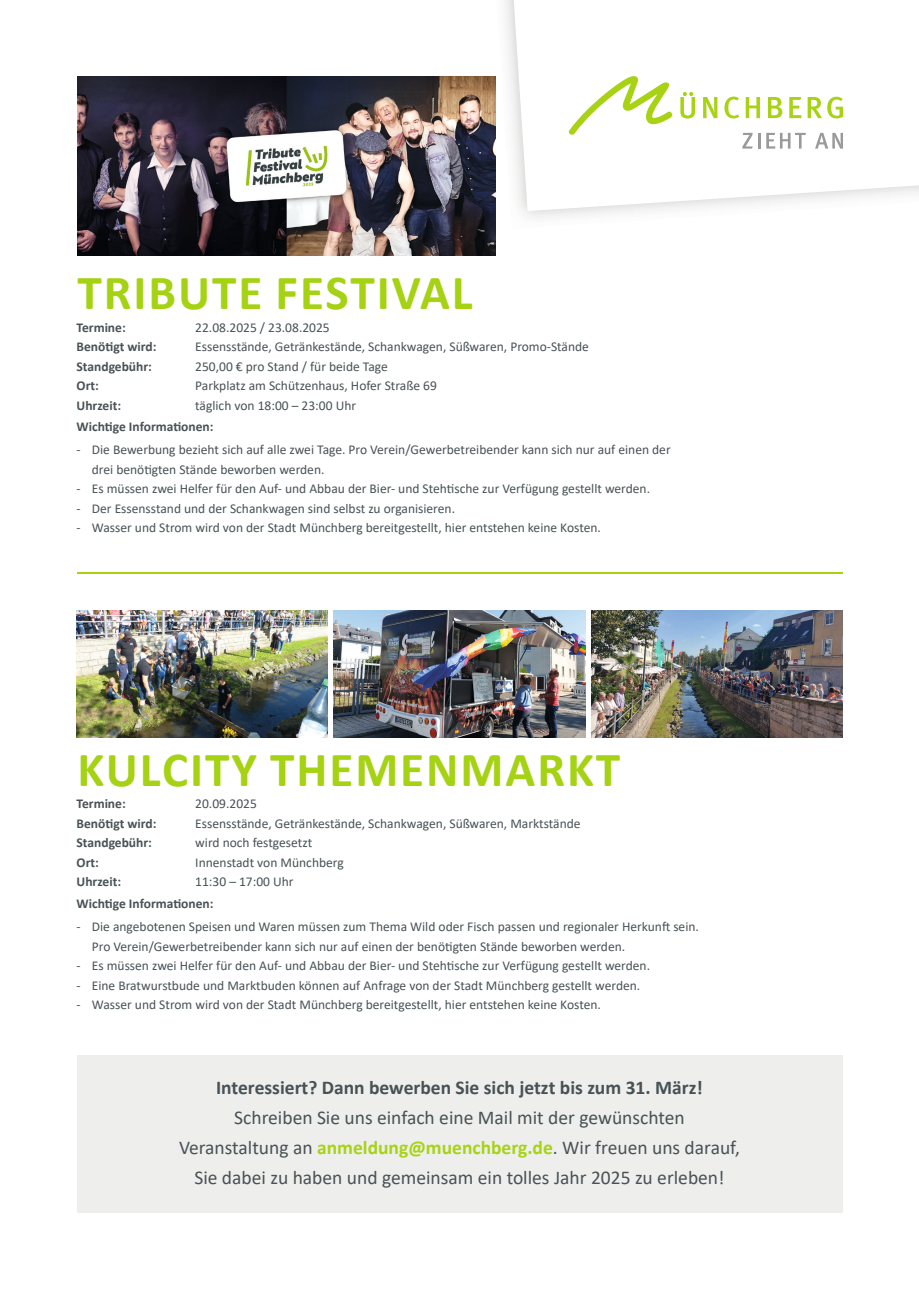
<style>
.page{position:relative;width:919px;height:1289px;background:#fff}
.page>*{position:absolute;margin:0;border:0;box-sizing:border-box;transform-origin:0 0}
.t1{font:700 49.2px "Calibri";letter-spacing:.04em;color:#a5d213}
.t2{font:19.5px/30px "Calibri";color:#485255;text-align:center}
.t3{font:700 19.5px "Calibri";color:#485255}
.t4{font:13.5px/19.5px "Calibri";color:#485255}
.t5{font:700 13.5px/19.5px "Calibri";color:#485255}
.s1{font-weight:700;color:#a7d314}
</style>
<div class="page">
<img style="left:77px;top:610px;width:251px;height:127px">
<img style="left:334px;top:610px;width:251px;height:127px">
<img style="left:77px;top:77px;width:419px;height:178px">
<img style="left:591px;top:610px;width:251px;height:127px">
<svg style="left:513px;top:0;width:405px;height:211px"></svg>
<svg style="left:680px;top:92px;width:15px;height:26px"></svg>
<svg style="left:703px;top:97px;width:14px;height:21px"></svg>
<svg style="left:724px;top:97px;width:15px;height:21px"></svg>
<svg style="left:745px;top:97px;width:14px;height:21px"></svg>
<svg style="left:767px;top:97px;width:15px;height:21px"></svg>
<svg style="left:789px;top:97px;width:12px;height:21px"></svg>
<svg style="left:807px;top:97px;width:36px;height:21px"></svg>
<svg style="left:567px;top:76px;width:107px;height:60px"></svg>
<svg style="left:742px;top:133px;width:10px;height:16px"></svg>
<hr style="left:757px;top:133px;width:3px;height:16px;background:#9a9a99">
<svg style="left:766px;top:133px;width:39px;height:16px"></svg>
<svg style="left:815px;top:133px;width:27px;height:16px"></svg>
<div style="left:77px;top:1054px;width:765px;height:158px;background:#eeeeed"></div>
<hr style="left:77px;top:572px;width:765px;height:2px;background:#a5d213">
<h1 class="t1" style="left:77px;top:258px;width:397px">TRIBUTE FESTIVAL</h1>
<p class="t5" style="left:77px;top:317px;width:81px">Termine:<br>Benötigt wird:<br>Standgebühr:<br>Ort:<br>Uhrzeit:</p>
<p class="t4" style="left:195px;top:317px;width:395px">22.08.2025 / 23.08.2025<br>Essensstände, Getränkestände, Schankwagen, Süßwaren, Promo-Stände 250,00 € pro Stand / für beide Tage<br>Parkplatz am Schützenhaus, Hofer Straße 69<br>täglich von 18:00 – 23:00 Uhr</p>
<p class="t5" style="left:77px;top:417px;width:138px">Wichtige Informationen:</p>
<p class="t4" style="left:77px;top:440px;width:6px">-</p>
<p class="t4" style="left:77px;top:479px;width:6px;text-align:justify">- - -</p>
<p class="t4" style="left:92px;top:440px;width:580px">Die Bewerbung bezieht sich auf alle zwei Tage. Pro Verein/Gewerbetreibender kann sich nur auf einen der drei benötigten Stände beworben werden.<br>Es müssen zwei Helfer für den Auf- und Abbau der Bier- und Stehtische zur Verfügung gestellt werden.<br>Der Essensstand und der Schankwagen sind selbst zu organisieren.<br>Wasser und Strom wird von der Stadt Münchberg bereitgestellt, hier entstehen keine Kosten.</p>
<h1 class="t1" style="left:77px;top:734px;width:544px">KULCITY THEMENMARKT</h1>
<p class="t5" style="left:77px;top:794px;width:81px">Termine:<br>Benötigt wird:<br>Standgebühr:<br>Ort:<br>Uhrzeit:</p>
<p class="t4" style="left:195px;top:793px;width:387px">20.09.2025<br>Essensstände, Getränkestände, Schankwagen, Süßwaren, Marktstände wird noch festgesetzt<br>Innenstadt von Münchberg<br>11:30 – 17:00 Uhr</p>
<p class="t5" style="left:77px;top:893px;width:138px">Wichtige Informationen:</p>
<p class="t4" style="left:77px;top:916px;width:6px">-</p>
<p class="t4" style="left:77px;top:955px;width:6px;text-align:justify">- - -</p>
<p class="t4" style="left:92px;top:916px;width:608px">Die angebotenen Speisen und Waren müssen zum Thema Wild oder Fisch passen und regionaler Herkunft sein.<br>Pro Verein/Gewerbetreibender kann sich nur auf einen der benötigten Stände beworben werden.<br>Es müssen zwei Helfer für den Auf- und Abbau der Bier- und Stehtische zur Verfügung gestellt werden.<br>Eine Bratwurstbude und Marktbuden können auf Anfrage von der Stadt Münchberg gestellt werden.<br>Wasser und Strom wird von der Stadt Münchberg bereitgestellt, hier entstehen keine Kosten.</p>
<h2 class="t3" style="left:216px;top:1074px;width:488px">Interessiert? Dann bewerben Sie sich jetzt bis zum 31. März!</h2>
<h2 class="t2" style="left:179px;top:1102px;width:562px">Schreiben Sie uns einfach eine Mail mit der gewünschten<br>Veranstaltung an <span class="s1">anmeldung@muenchberg.de</span>. Wir freuen uns darauf,<br>Sie dabei zu haben und gemeinsam ein tolles Jahr 2025 zu erleben!</h2>
</div>
